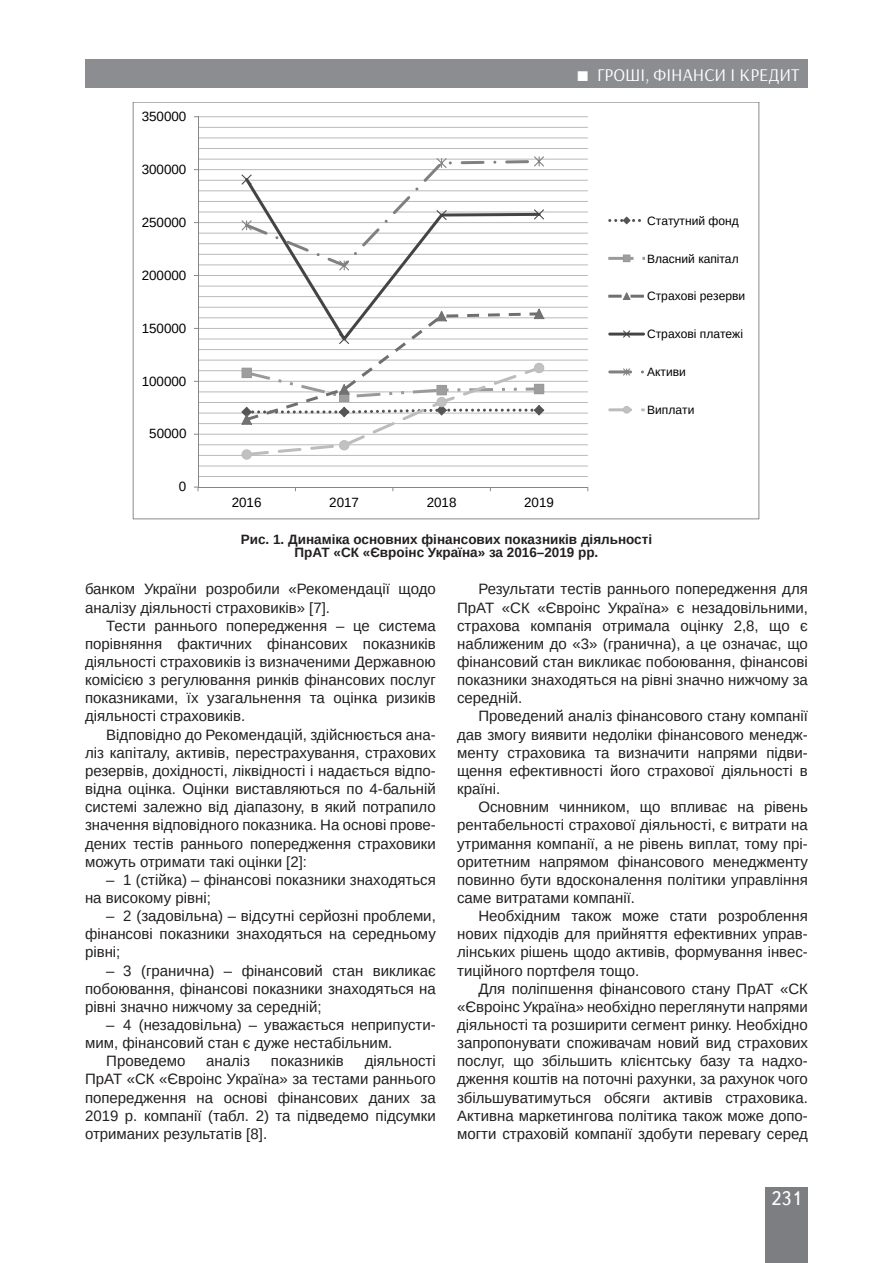
<style>
.page{position:relative;width:893px;height:1263px;background:#fff}
.page>*{position:absolute;margin:0;border:0;box-sizing:border-box;transform-origin:0 0}
.t1{font:19.5px "Ukrainian Text";color:#fff}
.t2{font:18px "Arsenal";color:#fff}
.Текст_основной_G{font:15px/18.1px "Arimo";color:#231f20;text-align:justify}
.Рисунок{font:700 13.5px/13.5px "Arimo";color:#231f20;text-align:center}
.t3{font:13.35px "Arimo";color:#000}
.t4{font:12px "Arimo";color:#000}
</style>
<div class="page">
<div style="left:765px;top:1187px;width:43px;height:76px;background:#7c7e81"></div>
<div style="left:85px;top:60px;width:723px;height:28px;background:#8b8d90"></div>
<svg style="left:133px;top:102px;width:626px;height:417px"></svg>
<p class="t3" style="left:142px;top:109px;width:46px">350000</p>
<p class="t3" style="left:142px;top:162px;width:46px">300000</p>
<p class="t3" style="left:142px;top:215px;width:46px">250000</p>
<p class="t3" style="left:142px;top:268px;width:46px">200000</p>
<p class="t3" style="left:142px;top:321px;width:46px">150000</p>
<p class="t3" style="left:142px;top:373px;width:46px">100000</p>
<p class="t3" style="left:149px;top:426px;width:39px">50000</p>
<p class="t3" style="left:179px;top:479px;width:9px">0</p>
<p class="t2" style="left:597px;top:64px;width:204px">ГРОШІ, ФІНАНСИ І КРЕДИТ</p>
<p class="t3" style="left:232px;top:495px;width:31px">2016</p>
<p class="t3" style="left:329px;top:495px;width:31px">2017</p>
<p class="t3" style="left:427px;top:495px;width:31px">2018</p>
<p class="t3" style="left:524px;top:495px;width:31px">2019</p>
<p class="t4" style="left:647px;top:214px;width:93px">Статутний фонд</p>
<p class="t4" style="left:647px;top:252px;width:93px">Власний кап³тал</p>
<p class="t4" style="left:647px;top:290px;width:100px">Страхов³ резерви</p>
<p class="t4" style="left:647px;top:327px;width:97px">Страхов³ платеж³</p>
<p class="t4" style="left:647px;top:365px;width:40px">Активи</p>
<p class="t4" style="left:647px;top:403px;width:49px">Виплати</p>
<p class="Рисунок" style="left:241px;top:532px;width:413px">Рис. 1. Динаміка основних фінансових показників діяльності<br>ПрАТ «СК «Євроінс Україна» за 2016–2019 рр.</p>
<p class="Текст_основной_G" style="left:85px;top:580px;width:352px">банком України розробили «Рекомендації щодо аналізу діяльності страховиків» [7].</p>
<p class="Текст_основной_G" style="left:85px;top:616px;width:352px;text-indent:21px">Тести раннього попередження – це система порівняння фактичних фінансових показників діяльності страховиків із визначеними Державною комісією з регулювання ринків фінансових послуг показниками, їх узагальнення та оцінка ризиків діяльності страховиків.</p>
<p class="Текст_основной_G" style="left:85px;top:725px;width:352px;text-indent:21px">Відповідно до Рекомендацій, здійснюється ана&shy;ліз капіталу, активів, перестрахування, страхових резервів, дохідності, ліквідності і надається відпо&shy;відна оцінка. Оцінки виставляються по 4-бальній системі залежно від діапазону, в який потрапило значення відповідного показника. На основі прове&shy;дених тестів раннього попередження страховики можуть отримати такі оцінки [2]:</p>
<p class="Текст_основной_G" style="left:85px;top:871px;width:352px;text-indent:21px">– 1 (стійка) – фінансові показники знаходяться на високому рівні;</p>
<p class="Текст_основной_G" style="left:85px;top:907px;width:352px;text-indent:21px">– 2 (задовільна) – відсутні серйозні проблеми, фінансові показники знаходяться на середньому рівні;</p>
<p class="Текст_основной_G" style="left:85px;top:961px;width:352px;text-indent:21px">– 3 (гранична) – фінансовий стан викликає побоювання, фінансові показники знаходяться на рівні значно нижчому за середній;</p>
<p class="Текст_основной_G" style="left:85px;top:1016px;width:352px;text-indent:21px">– 4 (незадовільна) – уважається неприпусти&shy;мим, фінансовий стан є дуже нестабільним.</p>
<p class="Текст_основной_G" style="left:106px;top:1052px;width:81px">Проведемо</p>
<p class="Текст_основной_G" style="left:206px;top:1052px;width:45px">аналіз</p>
<p class="Текст_основной_G" style="left:271px;top:1052px;width:74px">показників</p>
<p class="Текст_основной_G" style="left:85px;top:1052px;width:352px;text-indent:280px">діяльності ПрАТ «СК «Євроінс Україна» за тестами раннього попередження на основі фінансових даних за 2019 р. компанії (табл. 2) та підведемо підсумки отриманих результатів [8].</p>
<p class="Текст_основной_G" style="left:457px;top:580px;width:352px;text-indent:21px">Результати тестів раннього попередження для ПрАТ «СК «Євроінс Україна» є незадовільними, страхова компанія отримала оцінку 2,8, що є наближеним до «3» (гранична), а це означає, що фінансовий стан викликає побоювання, фінансові показники знаходяться на рівні значно нижчому за середній.</p>
<p class="Текст_основной_G" style="left:457px;top:707px;width:352px;text-indent:21px">Проведений аналіз фінансового стану компанії дав змогу виявити недоліки фінансового менедж&shy;менту страховика та визначити напрями підви&shy;щення ефективності його страхової діяльності в країні.</p>
<p class="Текст_основной_G" style="left:457px;top:798px;width:352px;text-indent:21px">Основним чинником, що впливає на рівень рентабельності страхової діяльності, є витрати на утримання компанії, а не рівень виплат, тому прі&shy;оритетним напрямом фінансового менеджменту повинно бути вдосконалення політики управління саме витратами компанії.</p>
<p class="Текст_основной_G" style="left:457px;top:907px;width:352px;text-indent:21px">Необхідним також може стати розроблення нових підходів для прийняття ефективних управ&shy;лінських рішень щодо активів, формування інвес&shy;тиційного портфеля тощо.</p>
<p class="Текст_основной_G" style="left:457px;top:979px;width:352px;text-indent:21px">Для поліпшення фінансового стану ПрАТ «СК «Євроінс Україна» необхідно переглянути напрями діяльності та розширити сегмент ринку. Необхідно запропонувати споживачам новий вид страхових послуг, що збільшить клієнтську базу та надхо&shy;дження коштів на поточні рахунки, за рахунок чого збільшуватимуться обсяги активів страховика.<br>Активна маркетингова політика також може допо&shy;могти страховій компанії здобути перевагу серед</p>
<h1 class="t1" style="left:771px;top:1188px;width:32px">231</h1>
</div>
